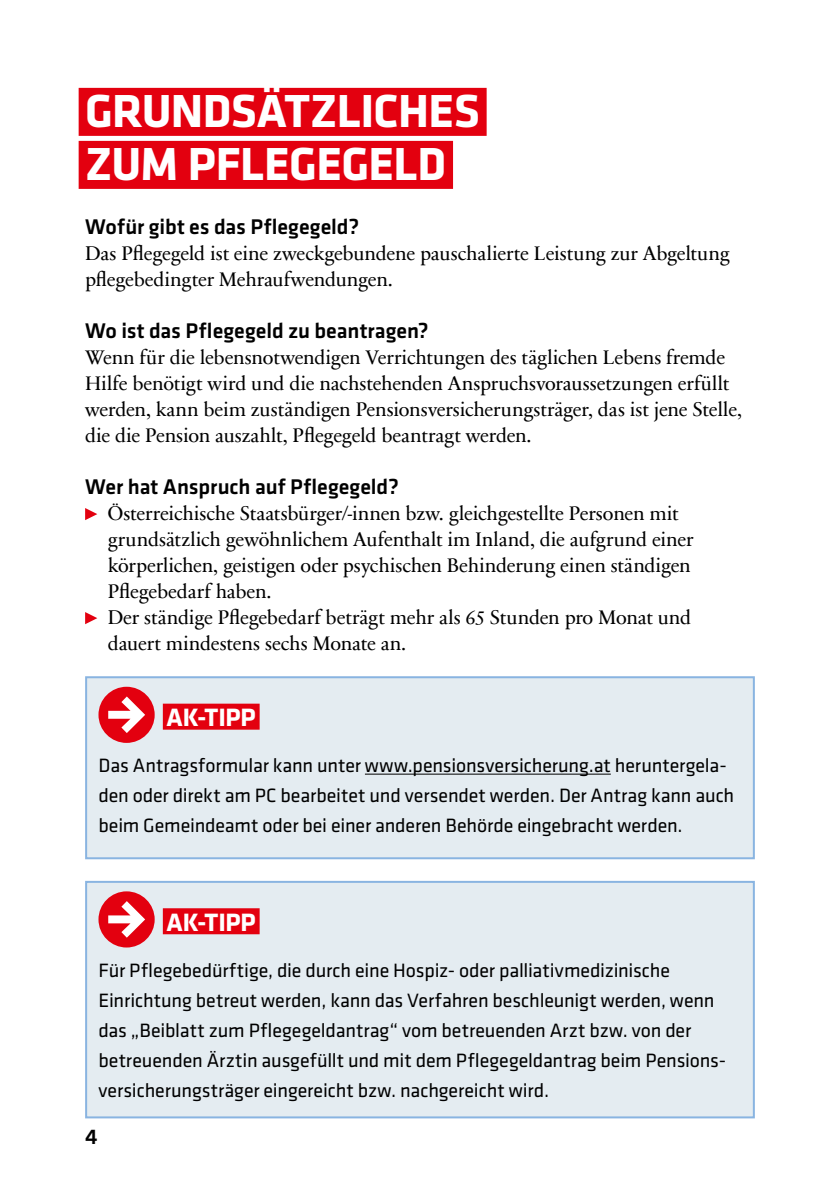
<style>
.page{position:relative;width:840px;height:1191px;background:#fff}
.page>*{position:absolute;margin:0;border:0;box-sizing:border-box;transform-origin:0 0}
.t1{font:700 48px/53px "Klavika Basic";letter-spacing:-.015em;color:#fff}
.t2{font:700 26px "Klavika Basic";letter-spacing:-.005em;color:#fff}
.t3{font:500 22px "Klavika Basic";color:#000}
.t4{font:20px/26px "Sabon Next Com";letter-spacing:-.01em;color:#000}
.t5{font:20px/30px "Klavika Basic";letter-spacing:-.01em;color:#000}
</style>
<div class="page">
<div style="left:79px;top:88px;width:407px;height:48px;background:#e3000f"></div>
<div style="left:79px;top:141px;width:374px;height:48px;background:#e3000f"></div>
<svg style="left:85px;top:508px;width:12px;height:12px"></svg>
<svg style="left:85px;top:612px;width:12px;height:12px"></svg>
<div style="left:86px;top:677px;width:667px;height:181px;background:#e4ecf1"></div>
<div style="left:163px;top:703px;width:96px;height:26px;background:#e3000f"></div>
<hr style="left:365px;top:773px;width:245px;height:1px;background:#000">
<div style="left:85px;top:676px;width:669px;height:183px;border:2px solid #89b4e1"></div>
<div style="left:86px;top:882px;width:667px;height:235px;background:#e4ecf1"></div>
<div style="left:163px;top:908px;width:96px;height:26px;background:#e3000f"></div>
<div style="left:85px;top:881px;width:669px;height:237px;border:2px solid #89b4e1"></div>
<div style="left:98px;top:687px;width:57px;height:56px;background:#e3000f;border-radius:50%"></div>
<svg style="left:108px;top:696px;width:37px;height:37px"></svg>
<div style="left:98px;top:891px;width:57px;height:56px;background:#e3000f;border-radius:50%"></div>
<svg style="left:108px;top:901px;width:37px;height:36px"></svg>
<h1 class="t1" style="left:85px;top:82px;width:396px">GRUNDSÄTZLICHES<br>ZUM PFLEGEGELD</h1>
<p class="t3" style="left:85px;top:212px;width:275px">Wofür gibt es das Pflegegeld?</p>
<p class="t4" style="left:85px;top:239px;width:645px">Das Pflegegeld ist eine zweckgebundene pauschalierte Leistung zur Abgeltung pflegebedingter Mehraufwendungen.</p>
<p class="t3" style="left:85px;top:316px;width:345px">Wo ist das Pflegegeld zu beantragen?</p>
<p class="t4" style="left:85px;top:343px;width:658px">Wenn für die lebensnotwendigen Verrichtungen des täglichen Lebens fremde Hilfe benötigt wird und die nachstehenden Anspruchsvoraussetzungen erfüllt werden, kann beim zuständigen Pensionsversicherungsträger, das ist jene Stelle, die die Pension auszahlt, Pflegegeld beantragt werden.</p>
<p class="t3" style="left:85px;top:472px;width:315px">Wer hat Anspruch auf Pflegegeld?</p>
<p class="t4" style="left:108px;top:499px;width:587px">Österreichische Staatsbürger/-innen bzw. gleichgestellte Personen mit grundsätzlich gewöhnlichem Aufenthalt im Inland, die aufgrund einer körperlichen, geistigen oder psychischen Behinderung einen ständigen Pflegebedarf haben.<br>Der ständige Pflegebedarf beträgt mehr als 65 Stunden pro Monat und dauert mindestens sechs Monate an.</p>
<h2 class="t2" style="left:166px;top:698px;width:90px">AK-TIPP</h2>
<p class="t5" style="left:98px;top:750px;width:637px">Das Antragsformular kann unter www.pensionsversicherung.at heruntergela&shy;den oder direkt am PC bearbeitet und versendet werden. Der Antrag kann auch beim Gemeindeamt oder bei einer anderen Behörde eingebracht werden.</p>
<h2 class="t2" style="left:166px;top:903px;width:90px">AK-TIPP</h2>
<p class="t5" style="left:98px;top:954px;width:629px">Für Pflegebedürftige, die durch eine Hospiz- oder palliativmedizinische Einrichtung betreut werden, kann das Verfahren beschleunigt werden, wenn das „Beiblatt zum Pflegegeldantrag“ vom betreuenden Arzt bzw. von der betreuenden Ärztin ausgefüllt und mit dem Pflegegeldantrag beim Pensions&shy;versicherungsträger eingereicht bzw. nachgereicht wird.</p>
<p class="t3" style="left:85px;top:1122px;width:14px">4</p>
</div>
